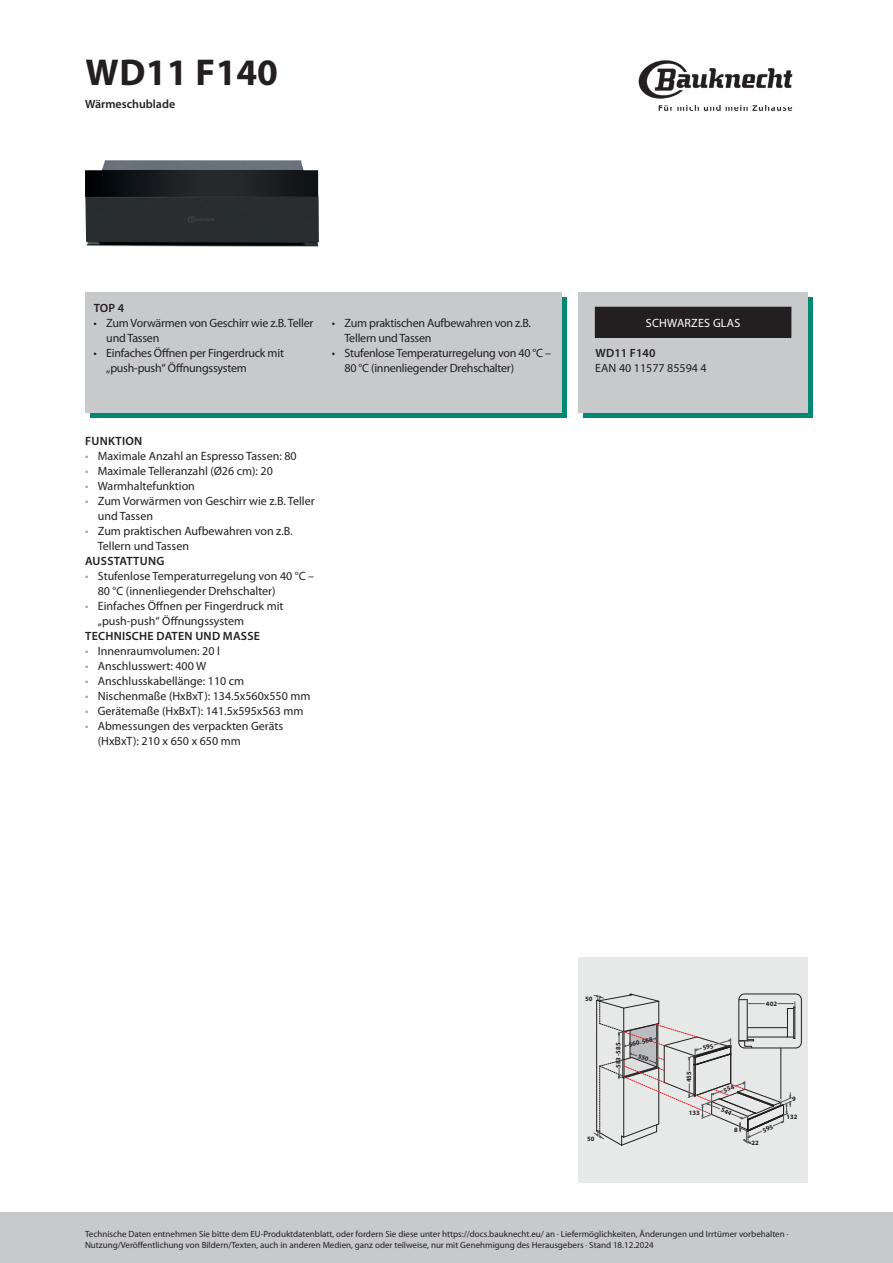
<style>
.page{position:relative;width:893px;height:1263px;background:#fff}
.page>*{position:absolute;margin:0;border:0;box-sizing:border-box;transform-origin:0 0}
.t1{font:700 37.5px "Myriad Pro";letter-spacing:.005em;color:#231f20}
.t2{font:12px/15px "Myriad Pro";color:#231f20}
.t3{font:12px/15px "Myriad Pro";letter-spacing:-.02em;color:#231f20}
.t4{font:600 12px "Myriad Pro";letter-spacing:.02em;color:#231f20}
.t5{font:600 12px "Myriad Pro";color:#231f20}
.t6{font:12px "Myriad Pro";letter-spacing:.02em;color:#fff}
.t7{font:9px/11.2px "Myriad Pro";color:#231f20}
.t8{font:700 6.6px "Myriad Pro";color:#231f20}
.s1{color:#9ea0a2}
</style>
<div class="page">
<img style="left:638px;top:60px;width:155px;height:52px">
<div style="left:0;top:1212px;width:893px;height:51px;background:#c7c9cb"></div>
<img style="left:85px;top:160px;width:234px;height:87px">
<svg style="left:90px;top:298px;width:477px;height:120px;background:#20927f"></svg>
<div style="left:85px;top:292px;width:476px;height:120px;background:#c7c9cb"></div>
<div style="left:584px;top:298px;width:229px;height:120px;background:#008871"></div>
<div style="left:578px;top:292px;width:230px;height:120px;background:#c7c9cb"></div>
<div style="left:595px;top:307px;width:196px;height:30px;background:#231f20"></div>
<div style="left:578px;top:958px;width:230px;height:225px;background:#e7e8e8"></div>
<div style="left:739px;top:994px;width:62px;height:54px;border:1px solid #231f20;border-radius:6px"></div>
<svg style="left:594px;top:994px;width:202px;height:151px"></svg>
<h1 class="t1" style="left:85px;top:48px;width:194px">WD11 F140</h1>
<p class="t5" style="left:85px;top:97px;width:92px">Wärmeschublade</p>
<p class="t4" style="left:94px;top:301px;width:32px">TOP 4</p>
<p class="t3" style="left:106px;top:316px;width:209px;text-indent:-13px">• Zum Vorwärmen von Geschirr wie z.B. Teller und Tassen</p>
<p class="t3" style="left:106px;top:346px;width:179px;text-indent:-13px">• Einfaches Öffnen per Fingerdruck mit „push-push“ Öffnungssystem</p>
<p class="t3" style="left:344px;top:316px;width:188px;text-indent:-13px">• Zum praktischen Aufbewahren von z.B.<br>Tellern und Tassen</p>
<p class="t3" style="left:344px;top:346px;width:208px;text-indent:-13px">• Stufenlose Temperaturregelung von 40 °C –<br>80 °C (innenliegender Drehschalter)</p>
<p class="t4" style="left:85px;top:435px;width:59px">FUNKTION</p>
<p class="t2" style="left:85px;top:449px;width:213px"><span class="s1">•</span> Maximale Anzahl an Espresso Tassen: 80</p>
<p class="t2" style="left:85px;top:464px;width:189px"><span class="s1">•</span> Maximale Telleranzahl (Ø26 cm): 20</p>
<p class="t2" style="left:85px;top:479px;width:111px"><span class="s1">•</span> Warmhaltefunktion</p>
<p class="t2" style="left:98px;top:494px;width:218px;text-indent:-13px"><span class="s1">•</span> Zum Vorwärmen von Geschirr wie z.B. Teller und Tassen</p>
<p class="t2" style="left:98px;top:524px;width:196px;text-indent:-13px"><span class="s1">•</span> Zum praktischen Aufbewahren von z.B.<br>Tellern und Tassen</p>
<p class="t4" style="left:85px;top:555px;width:81px">AUSSTATTUNG</p>
<p class="t2" style="left:98px;top:569px;width:218px;text-indent:-13px"><span class="s1">•</span> Stufenlose Temperaturregelung von 40 °C –<br>80 °C (innenliegender Drehschalter)</p>
<p class="t2" style="left:98px;top:599px;width:187px;text-indent:-13px"><span class="s1">•</span> Einfaches Öffnen per Fingerdruck mit „push-push“ Öffnungssystem</p>
<p class="t4" style="left:85px;top:630px;width:176px">TECHNISCHE DATEN UND MASSE</p>
<p class="t2" style="left:85px;top:644px;width:136px"><span class="s1">•</span> Innenraumvolumen: 20 l</p>
<p class="t2" style="left:85px;top:659px;width:123px"><span class="s1">•</span> Anschlusswert: 400 W</p>
<p class="t2" style="left:85px;top:674px;width:161px"><span class="s1">•</span> Anschlusskabellänge: 110 cm</p>
<p class="t2" style="left:85px;top:689px;width:227px"><span class="s1">•</span> Nischenmaße (HxBxT): 134.5x560x550 mm</p>
<p class="t2" style="left:85px;top:704px;width:220px"><span class="s1">•</span> Gerätemaße (HxBxT): 141.5x595x563 mm</p>
<p class="t2" style="left:98px;top:719px;width:187px;text-indent:-13px"><span class="s1">•</span> Abmessungen des verpackten Geräts (HxBxT): 210 x 650 x 650 mm</p>
<p class="t6" style="left:646px;top:316px;width:96px">SCHWARZES GLAS</p>
<p class="t4" style="left:595px;top:346px;width:61px">WD11 F140</p>
<p class="t2" style="left:595px;top:361px;width:113px">EAN 40 11577 85594 4</p>
<p class="t8" style="left:585px;top:994px;width:9px">50</p>
<p class="t8" style="left:628px;top:1040px;width:26px;rotate:-13deg">560-568</p>
<p class="t8" style="left:614px;top:1068px;width:27px;rotate:-90deg">583-585</p>
<p class="t8" style="left:587px;top:1134px;width:9px">50</p>
<p class="t8" style="left:685px;top:1082px;width:13px;rotate:-90deg">455</p>
<p class="t8" style="left:689px;top:1109px;width:13px">133</p>
<p class="t8" style="left:766px;top:999px;width:13px">402</p>
<p class="t8" style="left:734px;top:1125px;width:5px">8</p>
<p class="t8" style="left:752px;top:1139px;width:9px">22</p>
<p class="t8" style="left:792px;top:1095px;width:5px">9</p>
<p class="t8" style="left:787px;top:1112px;width:13px">132</p>
<p class="t7" style="left:85px;top:1228px;width:705px">Technische Daten entnehmen Sie bitte dem EU-Produktdatenblatt, oder fordern Sie diese unter https://docs.bauknecht.eu/ an · Liefermöglichkeiten, Änderungen und Irrtümer vorbehalten ·<br>Nutzung/Veröffentlichung von Bildern/Texten, auch in anderen Medien, ganz oder teilweise, nur mit Genehmigung des Herausgebers · Stand 18.12.2024</p>
</div>
